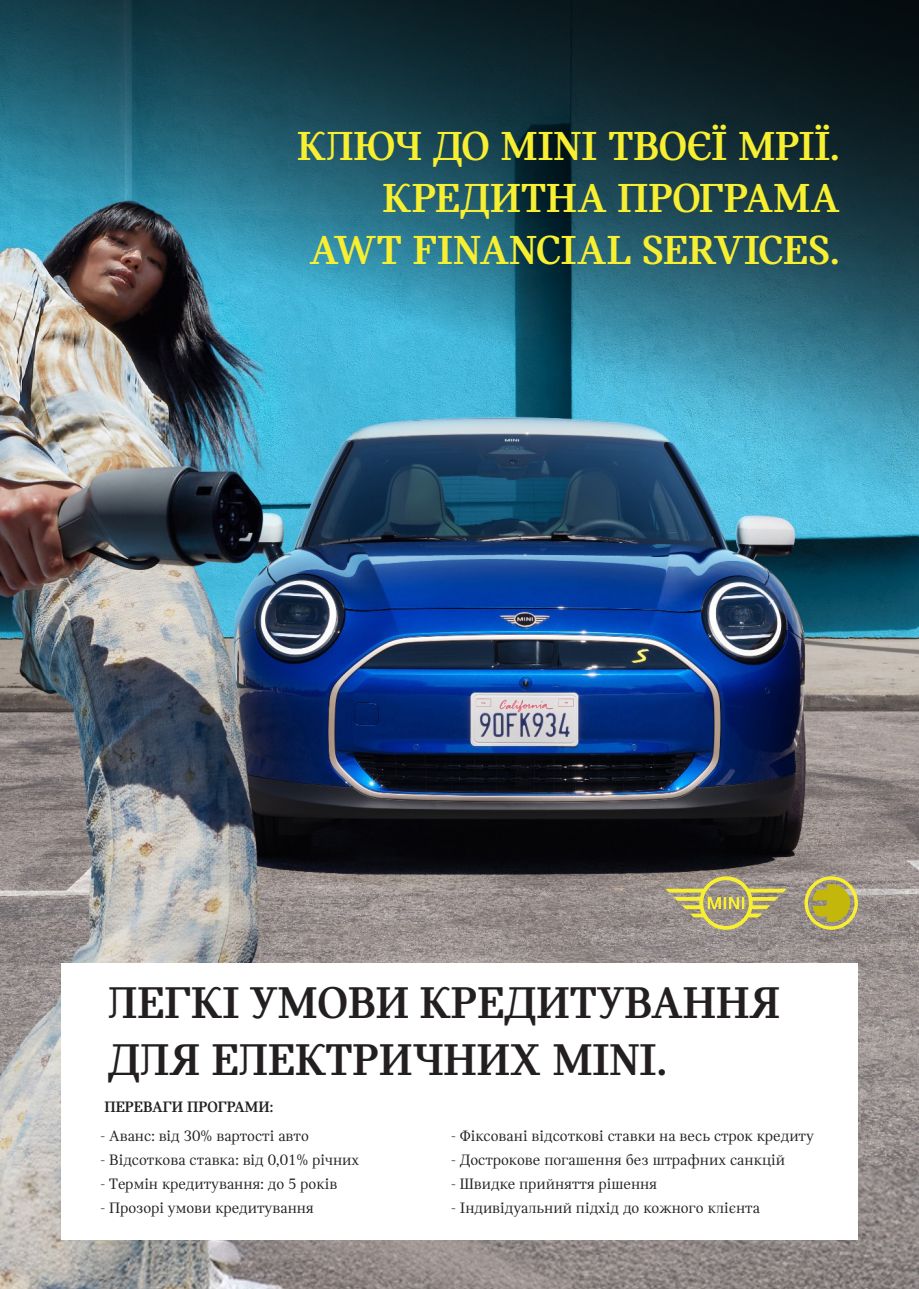
<style>
.page{position:relative;width:919px;height:1289px;background:#fff}
.page>*{position:absolute;margin:0;border:0;box-sizing:border-box;transform-origin:0 0}
.t1{font:700 47.4px "MINI Serif";color:#231f20}
.t2{font:700 43.35px "MINI Serif";color:#f8ef31}
.t3{font:16.05px "MINI Serif";color:#231f20}
.t4{font:700 16.05px "MINI Serif";color:#231f20}
</style>
<div class="page">
<img style="left:0;top:507px;width:918px;height:781px">
<div style="left:61px;top:963px;width:796px;height:276px;background:#fff"></div>
<svg style="left:665px;top:876px;width:121px;height:53px;background:#ada476"></svg>
<svg style="left:0;top:486px;width:918px;height:21px;background:#3e6e85"></svg>
<img style="left:0;top:0;width:918px;height:486px">
<svg style="left:804px;top:876px;width:53px;height:53px;background:#b9af4e"></svg>
<p class="t2" style="left:297px;top:122px;width:544px">КЛЮЧ ДО MINI ТВОЄЇ МРІЇ.</p>
<p class="t2" style="left:382px;top:174px;width:458px">КРЕДИТНА ПРОГРАМА</p>
<p class="t2" style="left:309px;top:226px;width:531px">AWT FINANCIAL SERVICES.</p>
<p class="t1" style="left:108px;top:976px;width:673px">ЛЕГКІ УМОВИ КРЕДИТУВАННЯ</p>
<p class="t1" style="left:108px;top:1033px;width:560px">ДЛЯ ЕЛЕКТРИЧНИХ MINI.</p>
<p class="t4" style="left:104px;top:1097px;width:170px">ПЕРЕВАГИ ПРОГРАМИ:</p>
<p class="t3" style="left:100px;top:1126px;width:210px">- Аванс: від 30% вартості авто</p>
<p class="t3" style="left:100px;top:1150px;width:260px">- Відсоткова ставка: від 0,01% річних</p>
<p class="t3" style="left:100px;top:1174px;width:238px">- Термін кредитування: до 5 років</p>
<p class="t3" style="left:100px;top:1198px;width:215px">- Прозорі умови кредитування</p>
<p class="t3" style="left:451px;top:1126px;width:364px">- Фіксовані відсоткові ставки на весь строк кредиту</p>
<p class="t3" style="left:451px;top:1150px;width:335px">- Дострокове погашення без штрафних санкцій</p>
<p class="t3" style="left:451px;top:1174px;width:208px">- Швидке прийняття рішення</p>
<p class="t3" style="left:451px;top:1198px;width:310px">- Індивідуальний підхід до кожного клієнта</p>
</div>
